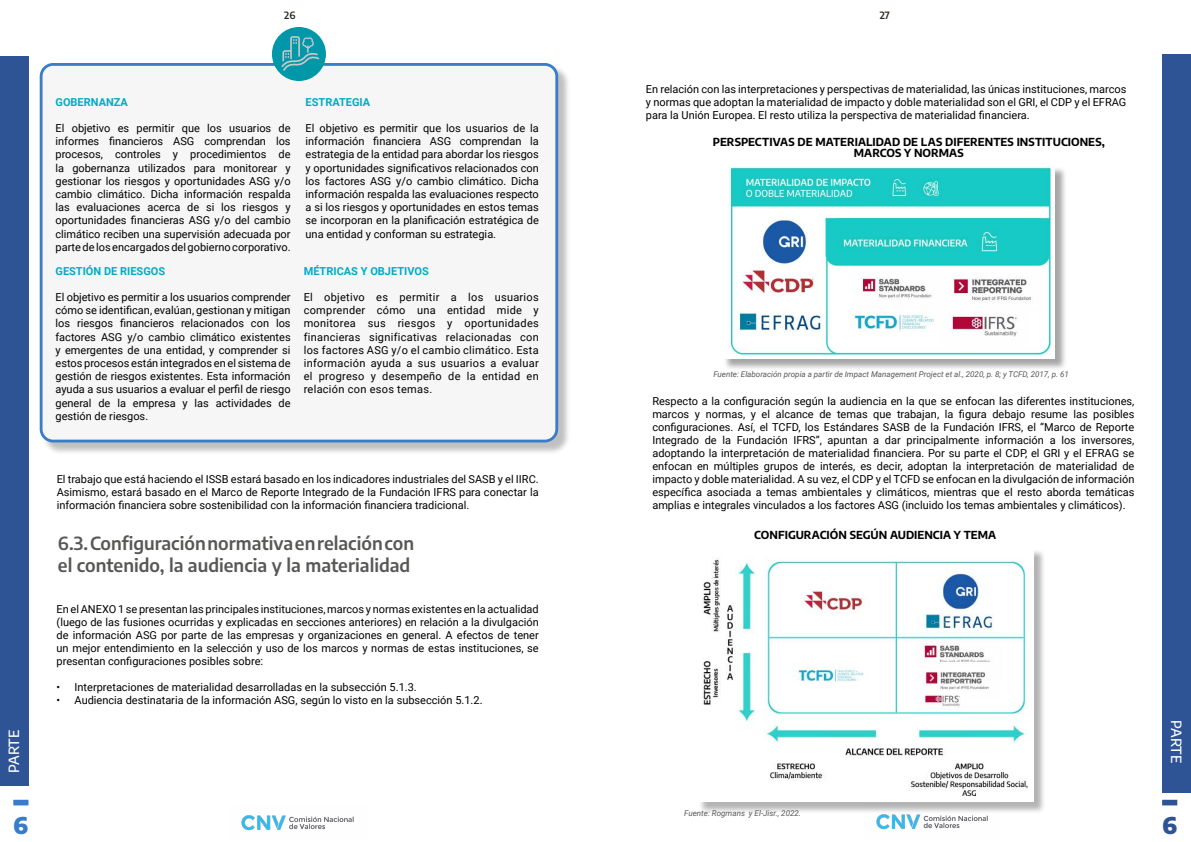
<style>
.page{position:relative;width:1191px;height:842px;background:#fff}
.page>*{position:absolute;margin:0;border:0;box-sizing:border-box;transform-origin:0 0}
.t1{font:900 23px "Encode Sans";color:#397cc9}
.t2{font:900 23px "Encode Sans";color:#2f5496}
.t3{font:600 18px/22px "Encode Sans";color:#575756}
.t4{font:500 14px "Encode Sans";letter-spacing:-.03em;color:#fff}
.t5{font:11px/13.2px "Roboto";color:#000;text-align:justify}
.t6{font:100 condensed 11px/11px "Encode Sans";letter-spacing:.005em;color:#000;text-align:center}
.t7{font:700 11px "Roboto";color:#00abc8}
.t8{font:600 10px "Encode Sans";color:#2f2722}
.t9{font:italic 8px "Roboto";color:#575756}
</style>
<div class="page">
<img style="left:241px;top:815px;width:113px;height:16px">
<img style="left:876px;top:814px;width:112px;height:16px">
<div style="left:41px;top:65px;width:529px;height:390px;background:#000;opacity:.25"></div>
<div style="left:41px;top:64px;width:516px;height:377px;background:#f6f6f6;border-radius:12px"></div>
<div style="left:40px;top:63px;width:518px;height:379px;border:3px solid #397cc9;border-radius:12px"></div>
<div style="left:723px;top:166px;width:344px;height:205px;background:#000;opacity:.35"></div>
<img style="left:723px;top:166px;width:331px;height:192px">
<div style="left:698px;top:549px;width:347px;height:265px;background:#000;opacity:.3"></div>
<img style="left:698px;top:549px;width:335px;height:253px">
<div style="left:272px;top:27px;width:54px;height:54px;background:#0098a9;border-radius:50%"></div>
<svg style="left:281px;top:36px;width:38px;height:35px"></svg>
<div style="left:0;top:57px;width:29px;height:729px;background:#2f5496"></div>
<div style="left:13px;top:800px;width:15px;height:5px;background:#397cc9"></div>
<div style="left:1162px;top:800px;width:15px;height:5px;background:#2f5496"></div>
<div style="left:1162px;top:54px;width:29px;height:738px;background:#2f5496"></div>
<p class="t8" style="left:284px;top:9px;width:13px">26</p>
<p class="t8" style="left:879px;top:9px;width:11px">27</p>
<p class="t7" style="left:55px;top:94px;width:74px">GOBERNANZA</p>
<p class="t5" style="left:55px;top:121px;width:237px">El objetivo es permitir que los usuarios de informes financieros ASG comprendan los procesos, controles y procedimientos de la gobernanza utilizados para monitorear y gestionar los riesgos y oportunidades ASG y/o cambio climático. Dicha información respalda las evaluaciones acerca de si los riesgos y oportunidades financieras ASG y/o del cambio climático reciben una supervisión adecuada por parte de los encargados del gobierno corporativo.</p>
<p class="t7" style="left:55px;top:263px;width:111px">GESTIÓN DE RIESGOS</p>
<p class="t5" style="left:55px;top:290px;width:237px">El objetivo es permitir a los usuarios comprender cómo se identifican, evalúan, gestionan y mitigan los riesgos financieros relacionados con los factores ASG y/o cambio climático existentes y emergentes de una entidad, y comprender si estos procesos están integrados en el sistema de gestión de riesgos existentes. Esta información ayuda a sus usuarios a evaluar el perfil de riesgo general de la empresa y las actividades de gestión de riesgos.</p>
<p class="t7" style="left:305px;top:94px;width:66px">ESTRATEGIA</p>
<p class="t5" style="left:305px;top:121px;width:235px">El objetivo es permitir que los usuarios de la información financiera ASG comprendan la estrategia de la entidad para abordar los riesgos y oportunidades significativos relacionados con los factores ASG y/o cambio climático. Dicha información respalda las evaluaciones respecto a si los riesgos y oportunidades en estos temas se incorporan en la planificación estratégica de una entidad y conforman su estrategia.</p>
<p class="t7" style="left:304px;top:263px;width:127px">MÉTRICAS Y OBJETIVOS</p>
<p class="t5" style="left:304px;top:290px;width:237px">El objetivo es permitir a los usuarios comprender cómo una entidad mide y monitorea sus riesgos y oportunidades financieras significativas relacionadas con los factores ASG y/o el cambio climático. Esta información ayuda a sus usuarios a evaluar el progreso y desempeño de la entidad en relación con esos temas.</p>
<p class="t5" style="left:57px;top:472px;width:483px">El trabajo que está haciendo el ISSB estará basado en los indicadores industriales del SASB y el IIRC.<br>Asimismo, estará basado en el Marco de Reporte Integrado de la Fundación IFRS para conectar la información financiera sobre sostenibilidad con la información financiera tradicional.</p>
<h2 class="t3" style="left:58px;top:531px;width:358px">6.3. Configuración normativa en relación con el contenido, la audiencia y la materialidad</h2>
<p class="t5" style="left:57px;top:602px;width:484px">En el ANEXO 1 se presentan las principales instituciones, marcos y normas existentes en la actualidad (luego de las fusiones ocurridas y explicadas en secciones anteriores) en relación a la divulgación de información ASG por parte de las empresas y organizaciones en general. A efectos de tener un mejor entendimiento en la selección y uso de los marcos y normas de estas instituciones, se presentan configuraciones posibles sobre:</p>
<p class="t5" style="left:57px;top:680px;width:362px">• Interpretaciones de materialidad desarrolladas en la subsección 5.1.3.</p>
<p class="t5" style="left:57px;top:693px;width:427px">• Audiencia destinataria de la información ASG, según lo visto en la subsección 5.1.2.</p>
<p class="t5" style="left:646px;top:82px;width:482px">En relación con las interpretaciones y perspectivas de materialidad, las únicas instituciones, marcos y normas que adoptan la materialidad de impacto y doble materialidad son el GRI, el CDP y el EFRAG para la Unión Europea. El resto utiliza la perspectiva de materialidad financiera.</p>
<p class="t6" style="left:713px;top:136px;width:393px">PERSPECTIVAS DE MATERIALIDAD DE LAS DIFERENTES INSTITUCIONES,<br>MARCOS Y NORMAS</p>
<p class="t9" style="left:713px;top:368px;width:357px">Fuente: Elaboración propia a partir de Impact Management Project et al., 2020, p. 8; y TCFD, 2017, p. 61</p>
<p class="t5" style="left:652px;top:394px;width:483px">Respecto a la configuración según la audiencia en la que se enfocan las diferentes instituciones, marcos y normas, y el alcance de temas que trabajan, la figura debajo resume las posibles configuraciones. Así, el TCFD, los Estándares SASB de la Fundación IFRS, el “Marco de Reporte Integrado de la Fundación IFRS”, apuntan a dar principalmente información a los inversores, adoptando la interpretación de materialidad financiera. Por su parte el CDP, el GRI y el EFRAG se enfocan en múltiples grupos de interés, es decir, adoptan la interpretación de materialidad de impacto y doble materialidad. A su vez, el CDP y el TCFD se enfocan en la divulgación de información específica asociada a temas ambientales y climáticos, mientras que el resto aborda temáticas amplias e integrales vinculados a los factores ASG (incluido los temas ambientales y climáticos).</p>
<p class="t6" style="left:754px;top:529px;width:243px">CONFIGURACIÓN SEGÚN AUDIENCIA Y TEMA</p>
<p class="t4" style="left:4px;top:773px;width:44px;rotate:-90deg">PARTE</p>
<p class="t4" style="left:1185px;top:720px;width:44px;rotate:90deg">PARTE</p>
<p class="t4" style="left:1185px;top:729px;width:44px;rotate:90deg">PARTE</p>
<p class="t9" style="left:684px;top:808px;width:118px">Fuente: Rogmans y El-Jisr., 2022.</p>
<h1 class="t1" style="left:13px;top:809px;width:17px">6</h1>
<h1 class="t2" style="left:1162px;top:809px;width:17px">6</h1>
</div>
